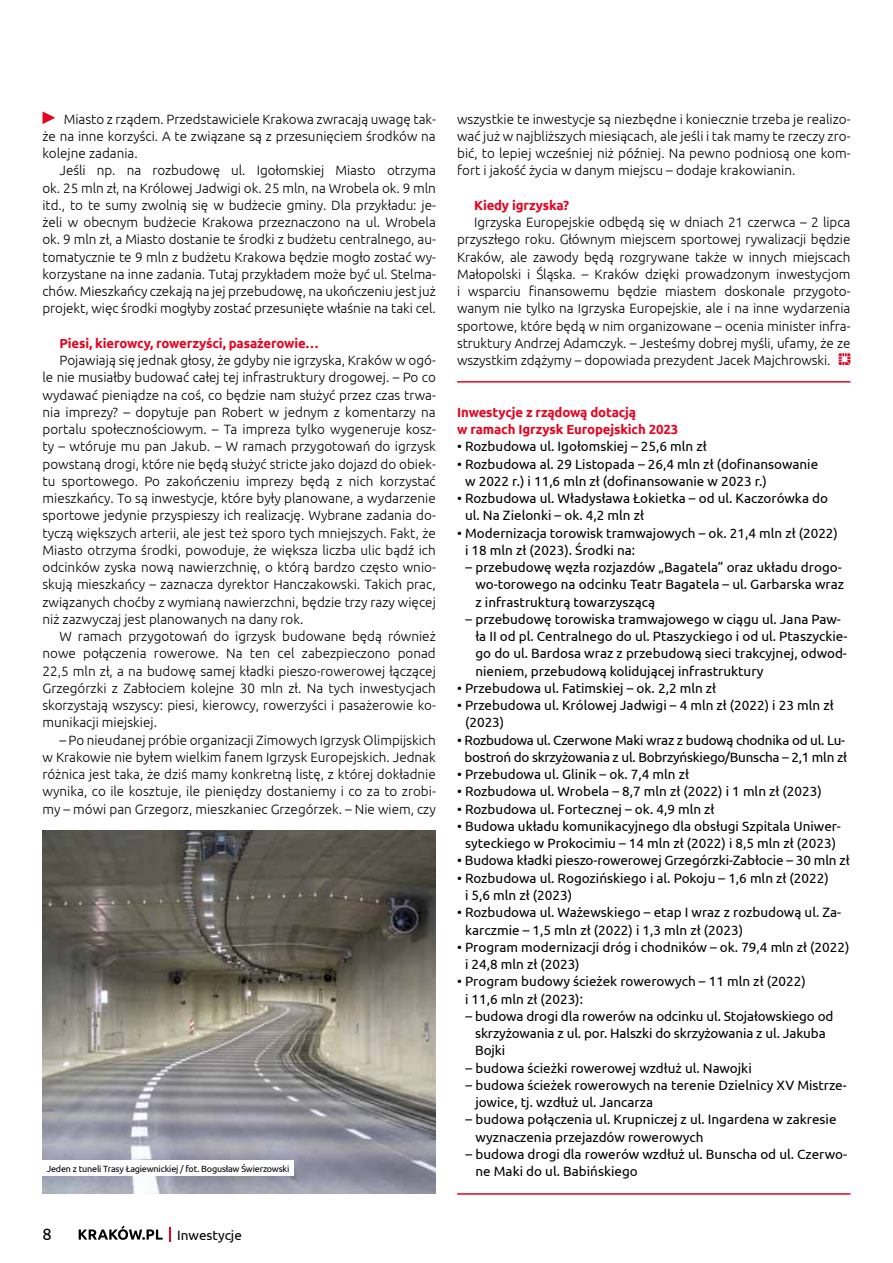
<style>
.page{position:relative;width:893px;height:1263px;background:#fff}
.page>*{position:absolute;margin:0;border:0;box-sizing:border-box;transform-origin:0 0}
.t1{font:16.5px "Ubuntu";color:#000}
.t2{font:300 13.5px/17.2px "Ubuntu";color:#000;text-align:justify}
.t3{font:13.5px/17.2px "Ubuntu";color:#000}
.t4{font:13.5px/17.2px "Ubuntu";letter-spacing:-.02em;color:#000;text-align:center}
.t5{font:700 13.2px/17.2px "Ubuntu";letter-spacing:-.01em;color:#e40521}
.t6{font:9px "Ubuntu";letter-spacing:-.02em;color:#000}
</style>
<div class="page">
<svg style="left:79px;top:1225px;width:84px;height:15px"></svg>
<svg style="left:170px;top:1227px;width:1px;height:14px"></svg>
<svg style="left:43px;top:111px;width:12px;height:13px"></svg>
<svg style="left:838px;top:353px;width:12px;height:12px"></svg>
<hr style="left:457px;top:381px;width:393px;height:2px;background:#e40521">
<hr style="left:457px;top:1193px;width:393px;height:2px;background:#e40521">
<img style="left:43px;top:831px;width:393px;height:362px">
<div style="left:43px;top:1160px;width:251px;height:16px;background:#fff"></div>
<p class="t2" style="left:43px;top:110px;width:395px;text-indent:21px">Miasto z rządem. Przedstawiciele Krakowa zwracają uwagę tak&shy;że na inne korzyści. A te związane są z przesunięciem środków na kolejne zadania.</p>
<p class="t2" style="left:43px;top:162px;width:395px;text-indent:17px">Jeśli np. na rozbudowę ul. Igołomskiej Miasto otrzyma ok. 25 mln zł, na Królowej Jadwigi ok. 25 mln, na Wrobela ok. 9 mln itd., to te sumy zwolnią się w budżecie gminy. Dla przykładu: je&shy;żeli w obecnym budżecie Krakowa przeznaczono na ul. Wrobela ok. 9 mln zł, a Miasto dostanie te środki z budżetu centralnego, au&shy;tomatycznie te 9 mln z budżetu Krakowa będzie mogło zostać wy&shy;korzystane na inne zadania. Tutaj przykładem może być ul. Stelma&shy;chów. Mieszkańcy czekają na jej przebudowę, na ukończeniu jest już projekt, więc środki mogłyby zostać przesunięte właśnie na taki cel.</p>
<p class="t5" style="left:60px;top:334px;width:261px">Piesi, kierowcy, rowerzyści, pasażerowie…</p>
<p class="t2" style="left:43px;top:351px;width:395px;text-indent:17px">Pojawiają się jednak głosy, że gdyby nie igrzyska, Kraków w ogó&shy;le nie musiałby budować całej tej infrastruktury drogowej. – Po co wydawać pieniądze na coś, co będzie nam służyć przez czas trwa&shy;nia imprezy? – dopytuje pan Robert w jednym z komentarzy na portalu społecznościowym. – Ta impreza tylko wygeneruje kosz&shy;ty – wtóruje mu pan Jakub. – W ramach przygotowań do igrzysk powstaną drogi, które nie będą służyć stricte jako dojazd do obiek&shy;tu sportowego. Po zakończeniu imprezy będą z nich korzystać mieszkańcy. To są inwestycje, które były planowane, a wydarzenie sportowe jedynie przyspieszy ich realizację. Wybrane zadania do&shy;tyczą większych arterii, ale jest też sporo tych mniejszych. Fakt, że Miasto otrzyma środki, powoduje, że większa liczba ulic bądź ich odcinków zyska nową nawierzchnię, o którą bardzo często wnio&shy;skują mieszkańcy – zaznacza dyrektor Hanczakowski. Takich prac, związanych choćby z wymianą nawierzchni, będzie trzy razy więcej niż zazwyczaj jest planowanych na dany rok.</p>
<p class="t2" style="left:43px;top:627px;width:395px;text-indent:17px">W ramach przygotowań do igrzysk budowane będą również nowe połączenia rowerowe. Na ten cel zabezpieczono ponad 22,5 mln zł, a na budowę samej kładki pieszo-rowerowej łączącej Grzegórzki z Zabłociem kolejne 30 mln zł. Na tych inwestycjach skorzystają wszyscy: piesi, kierowcy, rowerzyści i pasażerowie ko&shy;munikacji miejskiej.</p>
<p class="t2" style="left:43px;top:731px;width:395px;text-indent:17px">– Po nieudanej próbie organizacji Zimowych Igrzysk Olimpijskich w Krakowie nie byłem wielkim fanem Igrzysk Europejskich. Jednak różnica jest taka, że dziś mamy konkretną listę, z której dokładnie wynika, co ile kosztuje, ile pieniędzy dostaniemy i co za to zrobi&shy;my – mówi pan Grzegorz, mieszkaniec Grzegórzek. – Nie wiem, czy</p>
<p class="t6" style="left:47px;top:1163px;width:244px">Jeden z tuneli Trasy Łagiewnickiej / fot. Bogusław Świerzowski</p>
<p class="t1" style="left:43px;top:1224px;width:11px">8</p>
<p class="t3" style="left:177px;top:1226px;width:66px">Inwestycje</p>
<p class="t2" style="left:457px;top:110px;width:395px">wszystkie te inwestycje są niezbędne i koniecznie trzeba je realizo&shy;wać już w najbliższych miesiącach, ale jeśli i tak mamy te rzeczy zro&shy;bić, to lepiej wcześniej niż później. Na pewno podniosą one kom&shy;fort i jakość życia w danym miejscu – dodaje krakowianin.</p>
<p class="t5" style="left:474px;top:196px;width:97px">Kiedy igrzyska?</p>
<p class="t2" style="left:457px;top:213px;width:395px;text-indent:17px">Igrzyska Europejskie odbędą się w dniach 21 czerwca – 2 lipca przyszłego roku. Głównym miejscem sportowej rywalizacji będzie Kraków, ale zawody będą rozgrywane także w innych miejscach Małopolski i Śląska. – Kraków dzięki prowadzonym inwestycjom i wsparciu finansowemu będzie miastem doskonale przygoto&shy;wanym nie tylko na Igrzyska Europejskie, ale i na inne wydarzenia sportowe, które będą w nim organizowane – ocenia minister infra&shy;struktury Andrzej Adamczyk. – Jesteśmy dobrej myśli, ufamy, że ze wszystkim zdążymy – dopowiada prezydent Jacek Majchrowski.</p>
<p class="t5" style="left:457px;top:403px;width:223px">Inwestycje z rządową dotacją<br>w ramach Igrzysk Europejskich 2023</p>
<p class="t3" style="left:457px;top:437px;width:251px">• Rozbudowa ul. Igołomskiej – 25,6 mln zł</p>
<p class="t3" style="left:465px;top:455px;width:355px;text-indent:-8px">• Rozbudowa al. 29 Listopada – 26,4 mln zł (dofinansowanie w 2022 r.) i 11,6 mln zł (dofinansowanie w 2023 r.)</p>
<p class="t3" style="left:465px;top:489px;width:364px;text-indent:-8px">• Rozbudowa ul. Władysława Łokietka – od ul. Kaczorówka do ul. Na Zielonki – ok. 4,2 mln zł</p>
<p class="t3" style="left:465px;top:524px;width:374px;text-indent:-8px">• Modernizacja torowisk tramwajowych – ok. 21,4 mln zł (2022) i 18 mln zł (2023). Środki na:</p>
<p class="t3" style="left:475px;top:558px;width:370px;text-indent:-10px">– przebudowę węzła rozjazdów „Bagatela” oraz układu drogo&shy;wo-torowego na odcinku Teatr Bagatela – ul. Garbarska wraz z infrastrukturą towarzyszącą</p>
<p class="t3" style="left:475px;top:610px;width:373px;text-indent:-10px">– przebudowę torowiska tramwajowego w ciągu ul. Jana Paw&shy;ła II od pl. Centralnego do ul. Ptaszyckiego i od ul. Ptaszyckie&shy;go do ul. Bardosa wraz z przebudową sieci trakcyjnej, odwod&shy;nieniem, przebudową kolidującej infrastruktury</p>
<p class="t3" style="left:457px;top:679px;width:260px">• Przebudowa ul. Fatimskiej – ok. 2,2 mln zł</p>
<p class="t3" style="left:465px;top:696px;width:370px;text-indent:-8px">• Przebudowa ul. Królowej Jadwigi – 4 mln zł (2022) i 23 mln zł (2023)</p>
<p class="t4" style="left:457px;top:731px;width:391px">• Rozbudowa ul. Czerwone Maki wraz z budową chodnika od ul. Lu&shy;bostroń do skrzyżowania z ul. Bobrzyńskiego/Bunscha – 2,1 mln zł</p>
<p class="t3" style="left:457px;top:765px;width:233px">• Przebudowa ul. Glinik – ok. 7,4 mln zł</p>
<p class="t3" style="left:457px;top:783px;width:366px">• Rozbudowa ul. Wrobela – 8,7 mln zł (2022) i 1 mln zł (2023)</p>
<p class="t3" style="left:457px;top:800px;width:259px">• Rozbudowa ul. Fortecznej – ok. 4,9 mln zł</p>
<p class="t3" style="left:457px;top:817px;width:385px;text-align:center">• Budowa układu komunikacyjnego dla obsługi Szpitala Uniwer&shy;syteckiego w Prokocimiu – 14 mln zł (2022) i 8,5 mln zł (2023)</p>
<p class="t3" style="left:457px;top:852px;width:394px">• Budowa kładki pieszo-rowerowej Grzegórzki-Zabłocie – 30 mln zł</p>
<p class="t3" style="left:465px;top:869px;width:365px;text-indent:-8px">• Rozbudowa ul. Rogozińskiego i al. Pokoju – 1,6 mln zł (2022) i 5,6 mln zł (2023)</p>
<p class="t3" style="left:465px;top:903px;width:378px;text-indent:-8px">• Rozbudowa ul. Ważewskiego – etap I wraz z rozbudową ul. Za&shy;karczmie – 1,5 mln zł (2022) i 1,3 mln zł (2023)</p>
<p class="t3" style="left:465px;top:938px;width:386px;text-indent:-8px">• Program modernizacji dróg i chodników – ok. 79,4 mln zł (2022) i 24,8 mln zł (2023)</p>
<p class="t3" style="left:465px;top:972px;width:342px;text-indent:-8px">• Program budowy ścieżek rowerowych – 11 mln zł (2022) i 11,6 mln zł (2023):</p>
<p class="t3" style="left:475px;top:1007px;width:360px;text-indent:-10px">– budowa drogi dla rowerów na odcinku ul. Stojałowskiego od skrzyżowania z ul. por. Halszki do skrzyżowania z ul. Jakuba<br>Bojki</p>
<p class="t3" style="left:466px;top:1059px;width:288px">– budowa ścieżki rowerowej wzdłuż ul. Nawojki</p>
<p class="t3" style="left:475px;top:1076px;width:373px;text-indent:-10px">– budowa ścieżek rowerowych na terenie Dzielnicy XV Mistrze&shy;jowice, tj. wzdłuż ul. Jancarza</p>
<p class="t3" style="left:475px;top:1110px;width:363px;text-indent:-10px">– budowa połączenia ul. Krupniczej z ul. Ingardena w zakresie wyznaczenia przejazdów rowerowych</p>
<p class="t3" style="left:475px;top:1145px;width:373px;text-indent:-10px">– budowa drogi dla rowerów wzdłuż ul. Bunscha od ul. Czerwo&shy;ne Maki do ul. Babińskiego</p>
</div>
